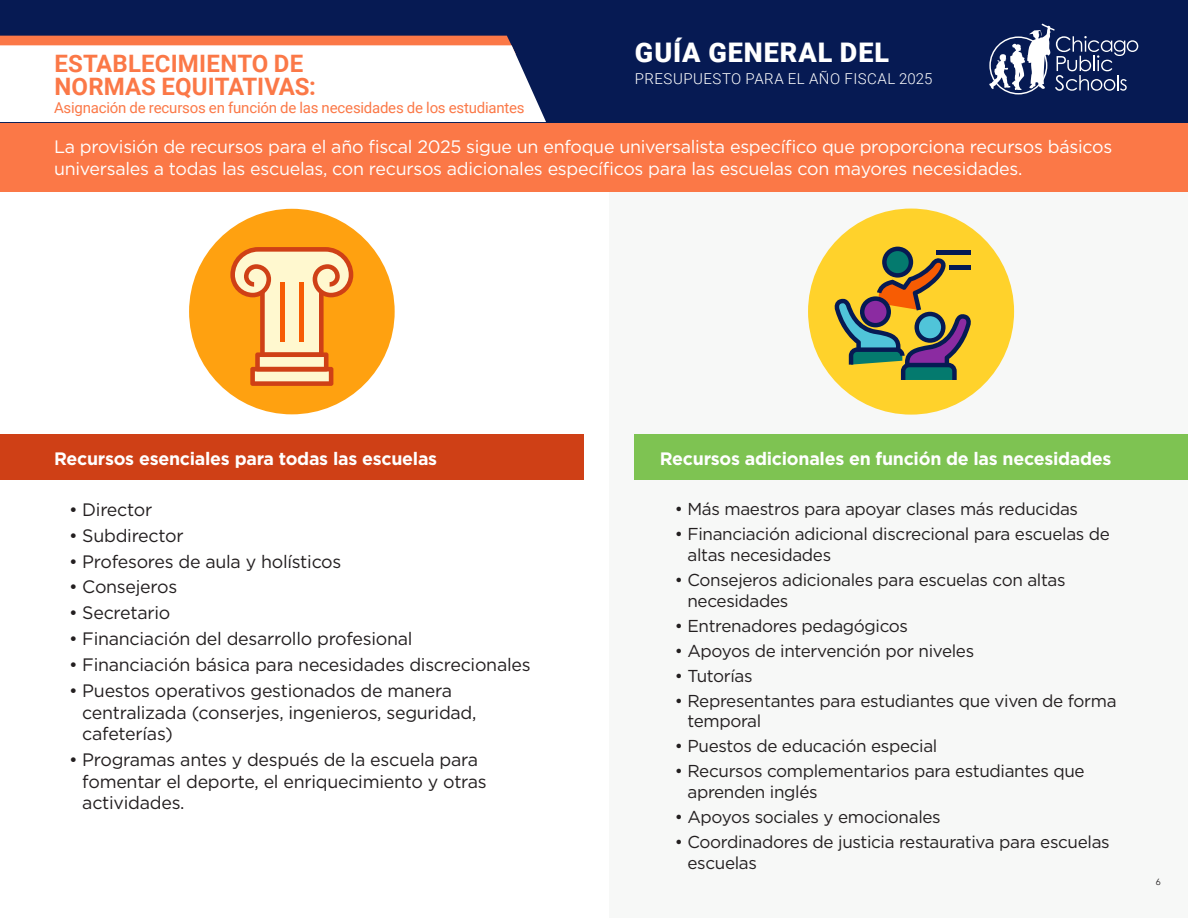
<style>
.page{position:relative;width:1188px;height:918px;background:#fff}
.page>*{position:absolute;margin:0;border:0;box-sizing:border-box;transform-origin:0 0}
.t1{font:900 27px "Roboto";letter-spacing:.035em;color:#fff}
.H2_-_Headline{font:700 24px/22.5px "Roboto";letter-spacing:.01em;color:#fb7847}
.t2{font:18px/21.6px "Gotham";letter-spacing:-.015em;color:#231f20}
.t3{font:18px/21.6px "Gotham";letter-spacing:-.015em;color:#fff}
.t4{font:700 18px "Gotham";letter-spacing:-.015em;color:#fff}
.t5{font:17.25px/20.7px "Gotham";letter-spacing:-.02em;color:#231f20}
.B2_-_Body{font:15px "Roboto";letter-spacing:-.015em;color:#fb7847}
.t6{font:300 15px "Roboto";letter-spacing:.035em;color:#fff}
.B2_-_Body-2{font:9px "Avenir";color:#231f20}
</style>
<div class="page">
<div style="left:609px;top:115px;width:579px;height:803px;background:#f7f8f7"></div>
<div style="left:0;top:122px;width:1188px;height:69px;background:#fb7847"></div>
<div style="left:0;top:435px;width:584px;height:45px;background:#cf4016"></div>
<div style="left:634px;top:435px;width:554px;height:45px;background:#7ec352"></div>
<div style="left:0;top:0;width:1188px;height:122px;background:#061a53"></div>
<svg style="left:0;top:36px;width:546px;height:86px;background:#f5e9e6"></svg>
<svg style="left:989px;top:24px;width:149px;height:70px"></svg>
<div style="left:189px;top:209px;width:206px;height:205px;background:#ffa110;border-radius:50%"></div>
<svg style="left:230px;top:247px;width:123px;height:139px"></svg>
<div style="left:808px;top:209px;width:206px;height:206px;background:#ffd22b;border-radius:50%"></div>
<svg style="left:834px;top:247px;width:137px;height:133px"></svg>
<hr style="left:949px;top:265px;width:22px;height:4px;background:#061a53">
<div style="left:936px;top:250px;width:35px;height:5px;background:#061a53"></div>
<p class="t1" style="left:635px;top:33px;width:256px">GUÍA GENERAL DEL</p>
<p class="t6" style="left:635px;top:68px;width:299px">PRESUPUESTO PARA EL AÑO FISCAL 2025</p>
<p class="H2_-_Headline" style="left:54px;top:51px;width:263px">ESTABLECIMIENTO DE<br>NORMAS EQUITATIVAS:</p>
<p class="B2_-_Body" style="left:54px;top:97px;width:472px">Asignación de recursos en función de las necesidades de los estudiantes</p>
<p class="t3" style="left:54px;top:135px;width:1060px">La provisión de recursos para el año fiscal 2025 sigue un enfoque universalista específico que proporciona recursos básicos universales a todas las escuelas, con recursos adicionales específicos para las escuelas con mayores necesidades.</p>
<p class="t4" style="left:54px;top:447px;width:385px">Recursos esenciales para todas las escuelas</p>
<p class="t2" style="left:69px;top:498px;width:85px">• Director</p>
<p class="t2" style="left:69px;top:524px;width:116px">• Subdirector</p>
<p class="t2" style="left:69px;top:550px;width:274px">• Profesores de aula y holísticos</p>
<p class="t2" style="left:69px;top:576px;width:110px">• Consejeros</p>
<p class="t2" style="left:69px;top:602px;width:103px">• Secretario</p>
<p class="t2" style="left:69px;top:628px;width:345px">• Financiación del desarrollo profesional</p>
<p class="t2" style="left:69px;top:654px;width:463px">• Financiación básica para necesidades discrecionales</p>
<p class="t2" style="left:82px;top:680px;width:396px;text-indent:-13px">• Puestos operativos gestionados de manera centralizada (conserjes, ingenieros, seguridad, cafeterías)</p>
<p class="t2" style="left:82px;top:749px;width:406px;text-indent:-13px">• Programas antes y después de la escuela para fomentar el deporte, el enriquecimiento y otras actividades.</p>
<p class="t4" style="left:660px;top:447px;width:453px">Recursos adicionales en función de las necesidades</p>
<p class="t5" style="left:675px;top:498px;width:405px">• Más maestros para apoyar clases más reducidas</p>
<p class="t5" style="left:687px;top:523px;width:424px;text-indent:-13px">• Financiación adicional discrecional para escuelas de altas necesidades</p>
<p class="t5" style="left:687px;top:569px;width:380px;text-indent:-13px">• Consejeros adicionales para escuelas con altas necesidades</p>
<p class="t5" style="left:675px;top:615px;width:235px">• Entrenadores pedagógicos</p>
<p class="t5" style="left:675px;top:640px;width:301px">• Apoyos de intervención por niveles</p>
<p class="t5" style="left:675px;top:665px;width:79px">• Tutorías</p>
<p class="t5" style="left:687px;top:690px;width:431px;text-indent:-13px">• Representantes para estudiantes que viven de forma temporal</p>
<p class="t5" style="left:675px;top:736px;width:264px">• Puestos de educación especial</p>
<p class="t5" style="left:687px;top:761px;width:399px;text-indent:-13px">• Recursos complementarios para estudiantes que aprenden inglés</p>
<p class="t5" style="left:675px;top:806px;width:267px">• Apoyos sociales y emocionales</p>
<p class="t5" style="left:687px;top:831px;width:424px;text-indent:-13px">• Coordinadores de justicia restaurativa para escuelas escuelas</p>
<p class="B2_-_Body-2" style="left:1156px;top:876px;width:7px">6</p>
</div>
